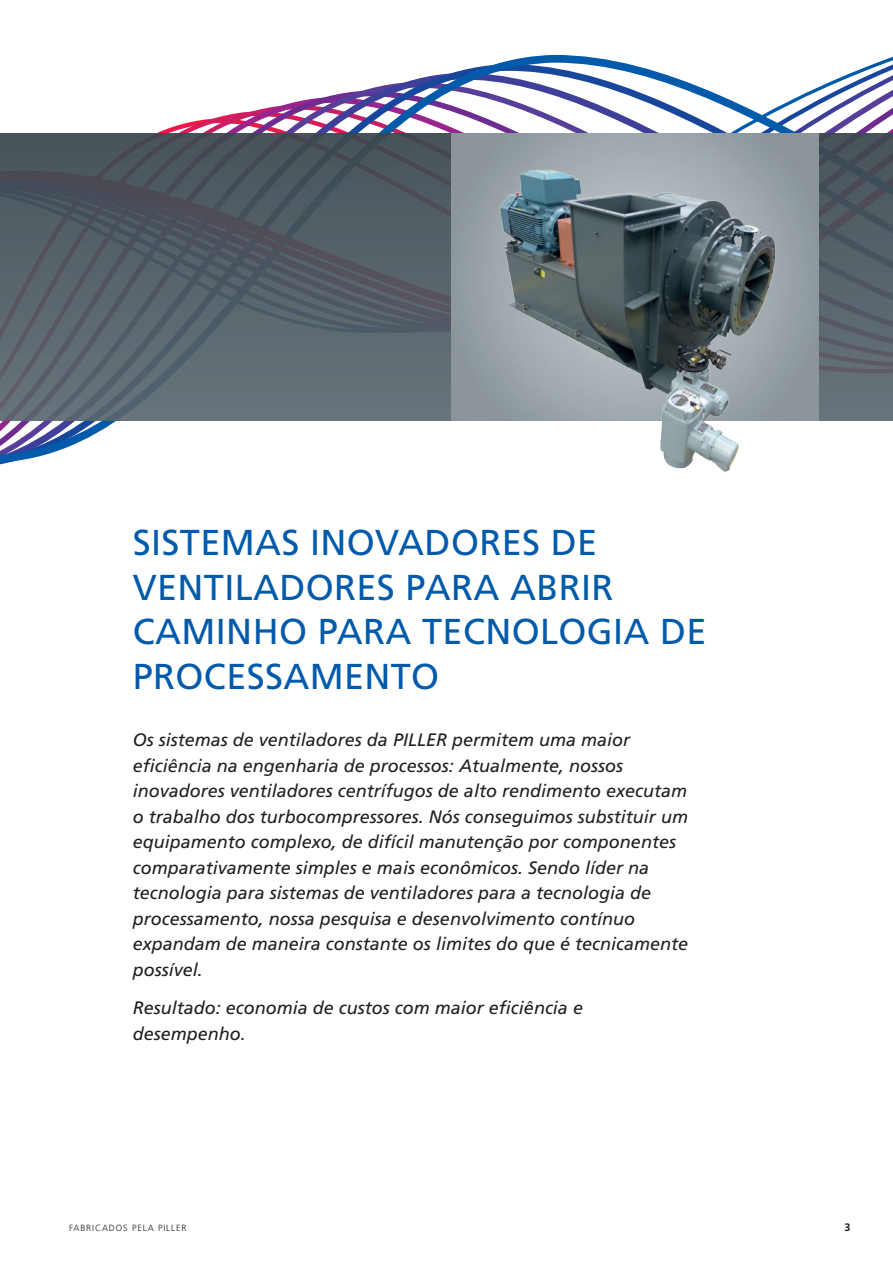
<style>
.page{position:relative;width:893px;height:1263px;background:#fff}
.page>*{position:absolute;margin:0;border:0;box-sizing:border-box;transform-origin:0 0}
.HEADLINE_BLAU{font:36px/44.7px "Frutiger";letter-spacing:.01em;color:#015aaa}
.Einleitung{font:italic 18px/25.5px "Frutiger";color:#231f20}
.Pagina{font:700 10.8px "Frutiger";color:#231f20}
.Kolumnentitel{font:300 9px "Frutiger";letter-spacing:.1em;color:#231f20}
</style>
<div class="page">
<svg style="left:0;top:54px;width:893px;height:411px"></svg>
<svg style="left:0;top:134px;width:893px;height:287px;background:#555f67"></svg>
<img style="left:452px;top:134px;width:367px;height:287px">
<img style="left:496px;top:163px;width:286px;height:309px">
<p class="HEADLINE_BLAU" style="left:133px;top:520px;width:575px">SISTEMAS INOVADORES DE<br>VENTILADORES PARA ABRIR<br>CAMINHO PARA TECNOLOGIA DE<br>PROCESSAMENTO</p>
<p class="Einleitung" style="left:133px;top:727px;width:557px">Os sistemas de ventiladores da PILLER permitem uma maior eficiência na engenharia de processos: Atualmente, nossos inovadores ventiladores centrífugos de alto rendimento executam o trabalho dos turbocompressores. Nós conseguimos substituir um equipamento complexo, de difícil manutenção por componentes comparativamente simples e mais econômicos. Sendo líder na tecnologia para sistemas de ventiladores para a tecnologia de processamento, nossa pesquisa e desenvolvimento contínuo expandam de maneira constante os limites do que é tecnicamente possível.</p>
<p class="Einleitung" style="left:133px;top:995px;width:452px">Resultado: economia de custos com maior eficiência e desempenho.</p>
<p class="Kolumnentitel" style="left:69px;top:1223px;width:119px">FABRICADOS PELA PILLER</p>
<p class="Pagina" style="left:844px;top:1221px;width:8px">3</p>
</div>
